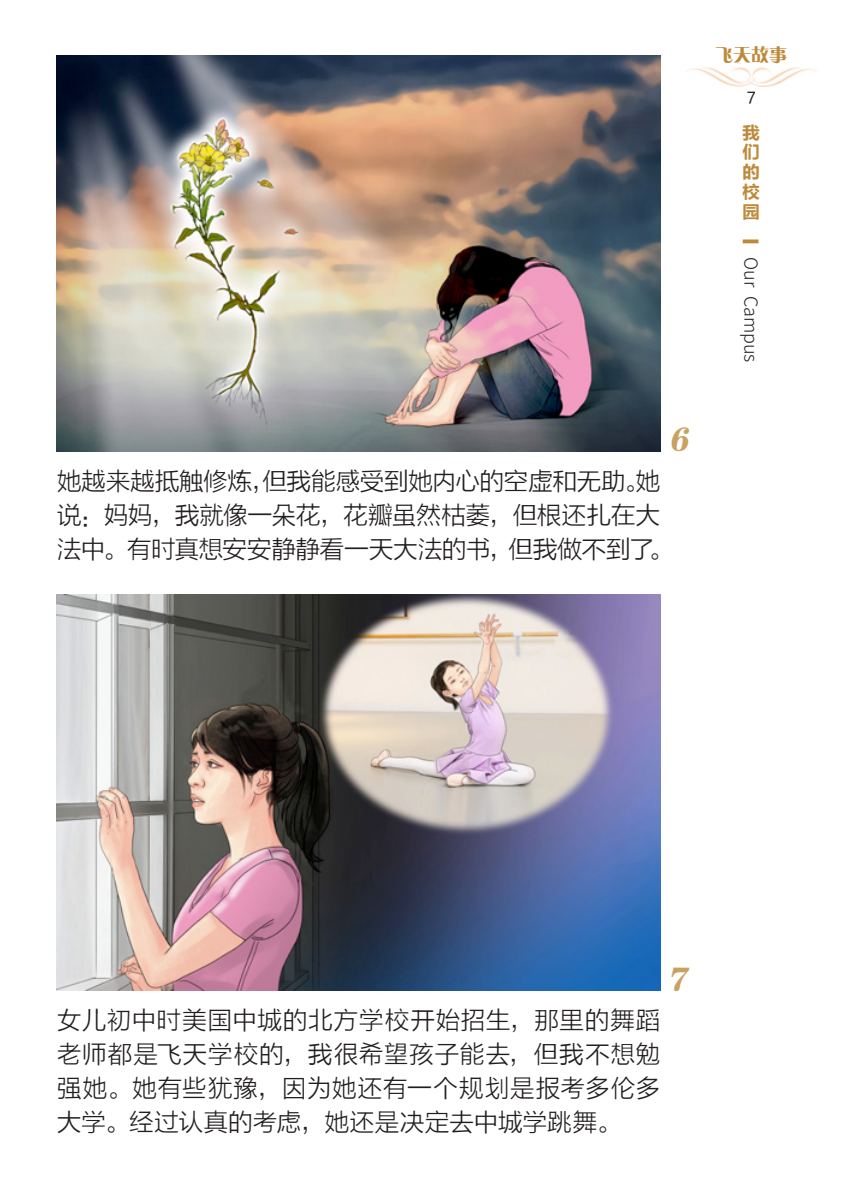
<style>
.page{position:relative;width:842px;height:1191px;background:#fff}
.page>*{position:absolute;margin:0;border:0;box-sizing:border-box;transform-origin:0 0}
.序号-方正粗宋{font:italic 34px "FZCSK GBK1 0";color:#cba161}
.脚本-方正兰亭细黑{font:25px/34px "FZLTXHK";letter-spacing:-.02em;color:#231f20}
.t1{font:300 18px "Source Han Sans CN";color:#231f20}
.t2{font:18px/19.8px "FZLTCHK GBK1 0";color:#be8939;text-align:justify}
.t3{font:18px "FZCQK GBK1 0";color:#be8939}
.t4{font:18px "Sim Hei";color:#231f20}
.s1{font-family:"FZLTCHK GBK1 0";font-weight:400;font-size:15.4px;color:#be8939}
</style>
<div class="page">
<img style="left:686px;top:67px;width:131px;height:20px">
<img style="left:57px;top:55px;width:603px;height:396px">
<img style="left:57px;top:594px;width:603px;height:396px">
<p class="t3" style="left:715px;top:45px;width:73px">飞天故事</p>
<p class="t4" style="left:747px;top:88px;width:10px">7</p>
<p class="t2" style="left:742px;top:123px;width:19px">我们的校园</p>
<p class="t1" style="left:761px;top:236px;width:128px;rotate:90deg"><span class="s1">|</span> Our Campus</p>
<p class="脚本-方正兰亭细黑" style="left:57px;top:464px;width:618px">她越来越抵触修炼，但我能感受到她内心的空虚和无助。她说：妈妈，我就像一朵花，花瓣虽然枯萎，但根还扎在大法中。有时真想安安静静看一天大法的书，但我做不到了。</p>
<p class="序号-方正粗宋" style="left:669px;top:420px;width:28px">6</p>
<p class="脚本-方正兰亭细黑" style="left:57px;top:1003px;width:605px;text-align:justify">女儿初中时美国中城的北方学校开始招生，那里的舞蹈老师都是飞天学校的，我很希望孩子能去，但我不想勉强她。她有些犹豫，因为她还有一个规划是报考多伦多大学。经过认真的考虑，她还是决定去中城学跳舞。</p>
<p class="序号-方正粗宋" style="left:667px;top:959px;width:28px">7</p>
</div>
